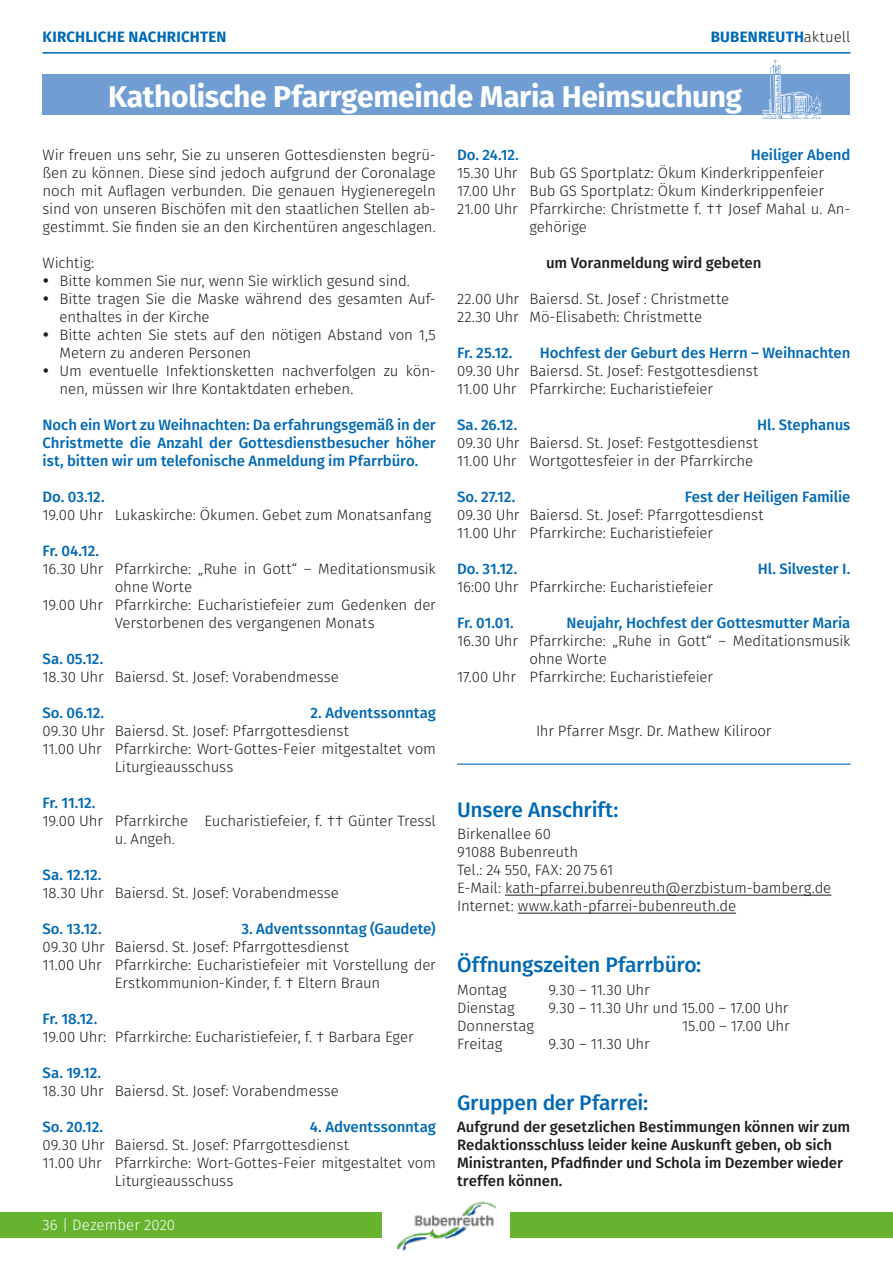
<style>
.page{position:relative;width:893px;height:1263px;background:#fff}
.page>*{position:absolute;margin:0;border:0;box-sizing:border-box;transform-origin:0 0}
.t1{font:700 30px "Fira Sans";letter-spacing:-.015em;color:#fff}
.t2{font:500 21px "Fira Sans";letter-spacing:-.015em;color:#0069b3}
.t3{font:300 15px/18px "Fira Sans";letter-spacing:-.005em;color:#1d1d1b}
.t4{font:500 15px/18px "Fira Sans";letter-spacing:-.005em;color:#0069b3;text-align:justify}
.t5{font:500 15px/18px "Fira Sans";letter-spacing:-.005em;color:#1d1d1b}
.t6{font:700 15px "Fira Sans";letter-spacing:.015em;color:#0069b3}
.t7{font:300 15px "Fira Sans";letter-spacing:.005em;color:#fff}
.s1{font-weight:300;color:#1d1d1b}
</style>
<div class="page">
<div style="left:0;top:1212px;width:893px;height:26px;background:#65b32e"></div>
<div style="left:383px;top:1195px;width:127px;height:68px;background:#fff"></div>
<img style="left:396px;top:1201px;width:100px;height:50px">
<hr style="left:43px;top:52px;width:807px;height:2px;background:#0069b3">
<hr style="left:505px;top:895px;width:326px;height:1px;background:#1d1d1b">
<hr style="left:518px;top:913px;width:218px;height:1px;background:#1d1d1b">
<div style="left:43px;top:75px;width:807px;height:40px;background:#709ed3"></div>
<svg style="left:762px;top:60px;width:60px;height:59px"></svg>
<hr style="left:457px;top:763px;width:393px;height:2px;background:#0069b3">
<p class="t6" style="left:43px;top:27px;width:186px">KIRCHLICHE NACHRICHTEN</p>
<p class="t6" style="left:711px;top:27px;width:141px">BUBENREUTH<span class="s1">aktuell</span></p>
<h1 class="t1" style="left:108px;top:75px;width:635px">Katholische Pfarrgemeinde Maria Heimsuchung</h1>
<p class="t3" style="left:43px;top:146px;width:395px;text-align:justify">Wir freuen uns sehr, Sie zu unseren Gottesdiensten begrü&shy;ßen zu können. Diese sind jedoch aufgrund der Coronalage noch mit Auflagen verbunden. Die genauen Hygieneregeln sind von unseren Bischöfen mit den staatlichen Stellen ab&shy;gestimmt. Sie finden sie an den Kirchentüren angeschlagen.</p>
<p class="t3" style="left:60px;top:254px;width:378px;text-indent:-17px">Wichtig:<br>Bitte kommen Sie nur, wenn Sie wirklich gesund sind.<br>Bitte tragen Sie die Maske während des gesamten Auf&shy;enthaltes in der Kirche<br>Bitte achten Sie stets auf den nötigen Abstand von 1,5<br>Metern zu anderen Personen<br>Um eventuelle Infektionsketten nachverfolgen zu kön&shy;nen, müssen wir Ihre Kontaktdaten erheben.</p>
<p class="t4" style="left:43px;top:416px;width:395px">Noch ein Wort zu Weihnachten: Da erfahrungsgemäß in der Christmette die Anzahl der Gottesdienstbesucher höher ist, bitten wir um telefonische Anmeldung im Pfarrbüro.</p>
<p class="t4" style="left:43px;top:488px;width:64px">Do. 03.12.</p>
<p class="t3" style="left:43px;top:506px;width:390px">19.00 Uhr Lukaskirche: Ökumen. Gebet zum Monatsanfang</p>
<p class="t4" style="left:43px;top:542px;width:58px">Fr. 04.12.</p>
<p class="t3" style="left:43px;top:560px;width:395px">16.30 Uhr Pfarrkirche: „Ruhe in Gott“ – Meditationsmusik</p>
<p class="t3" style="left:115px;top:578px;width:79px">ohne Worte</p>
<p class="t3" style="left:43px;top:596px;width:395px">19.00 Uhr Pfarrkirche: Eucharistiefeier zum Gedenken der</p>
<p class="t3" style="left:115px;top:614px;width:261px">Verstorbenen des vergangenen Monats</p>
<p class="t4" style="left:43px;top:650px;width:62px">Sa. 05.12.</p>
<p class="t3" style="left:43px;top:668px;width:298px">18.30 Uhr Baiersd. St. Josef: Vorabendmesse</p>
<p class="t4" style="left:43px;top:704px;width:63px">So. 06.12.</p>
<p class="t4" style="left:310px;top:704px;width:127px">2. Adventssonntag</p>
<p class="t3" style="left:43px;top:722px;width:308px">09.30 Uhr Baiersd. St. Josef: Pfarrgottesdienst</p>
<p class="t3" style="left:43px;top:740px;width:395px">11.00 Uhr Pfarrkirche: Wort-Gottes-Feier mitgestaltet vom</p>
<p class="t3" style="left:115px;top:758px;width:120px">Liturgieausschuss</p>
<p class="t4" style="left:43px;top:794px;width:54px">Fr. 11.12.</p>
<p class="t3" style="left:115px;top:812px;width:323px;text-indent:-72px">19.00 Uhr Pfarrkirche Eucharistiefeier, f. †† Günter Tressl u. Angeh.</p>
<p class="t4" style="left:43px;top:866px;width:61px">Sa. 12.12.</p>
<p class="t3" style="left:43px;top:884px;width:298px">18.30 Uhr Baiersd. St. Josef: Vorabendmesse</p>
<p class="t4" style="left:43px;top:920px;width:61px">So. 13.12.</p>
<p class="t4" style="left:241px;top:920px;width:196px">3. Adventssonntag (Gaudete)</p>
<p class="t3" style="left:43px;top:938px;width:308px">09.30 Uhr Baiersd. St. Josef: Pfarrgottesdienst</p>
<p class="t3" style="left:43px;top:956px;width:395px">11.00 Uhr Pfarrkirche: Eucharistiefeier mit Vorstellung der</p>
<p class="t3" style="left:115px;top:974px;width:267px">Erstkommunion-Kinder, f. † Eltern Braun</p>
<p class="t4" style="left:43px;top:1010px;width:56px">Fr. 18.12.</p>
<p class="t3" style="left:43px;top:1028px;width:373px">19.00 Uhr: Pfarrkirche: Eucharistiefeier, f. † Barbara Eger</p>
<p class="t4" style="left:43px;top:1064px;width:60px">Sa. 19.12.</p>
<p class="t3" style="left:43px;top:1082px;width:298px">18.30 Uhr Baiersd. St. Josef: Vorabendmesse</p>
<p class="t4" style="left:43px;top:1118px;width:62px">So. 20.12.</p>
<p class="t4" style="left:310px;top:1118px;width:127px">4. Adventssonntag</p>
<p class="t3" style="left:43px;top:1136px;width:308px">09.30 Uhr Baiersd. St. Josef: Pfarrgottesdienst</p>
<p class="t3" style="left:43px;top:1154px;width:395px">11.00 Uhr Pfarrkirche: Wort-Gottes-Feier mitgestaltet vom</p>
<p class="t3" style="left:115px;top:1172px;width:120px">Liturgieausschuss</p>
<p class="t7" style="left:43px;top:1214px;width:134px">36 | Dezember 2020</p>
<p class="t4" style="left:457px;top:146px;width:63px">Do. 24.12.</p>
<p class="t4" style="left:751px;top:146px;width:101px">Heiliger Abend</p>
<p class="t3" style="left:457px;top:164px;width:368px">15.30 Uhr Bub GS Sportplatz: Ökum Kinderkrippenfeier</p>
<p class="t3" style="left:457px;top:182px;width:368px">17.00 Uhr Bub GS Sportplatz: Ökum Kinderkrippenfeier</p>
<p class="t3" style="left:457px;top:200px;width:395px">21.00 Uhr Pfarrkirche: Christmette f. †† Josef Mahal u. An-</p>
<p class="t3" style="left:529px;top:218px;width:59px">gehörige</p>
<p class="t5" style="left:546px;top:254px;width:217px">um Voranmeldung wird gebeten</p>
<p class="t3" style="left:457px;top:290px;width:274px">22.00 Uhr Baiersd. St. Josef : Christmette<br>22.30 Uhr Mö-Elisabeth: Christmette</p>
<p class="t4" style="left:457px;top:344px;width:57px">Fr. 25.12.</p>
<p class="t4" style="left:540px;top:344px;width:312px">Hochfest der Geburt des Herrn – Weihnachten</p>
<p class="t3" style="left:457px;top:362px;width:302px">09.30 Uhr Baiersd. St. Josef: Festgottesdienst<br>11.00 Uhr Pfarrkirche: Eucharistiefeier</p>
<p class="t4" style="left:457px;top:416px;width:62px">Sa. 26.12.</p>
<p class="t4" style="left:757px;top:416px;width:95px">Hl. Stephanus</p>
<p class="t3" style="left:457px;top:434px;width:302px">09.30 Uhr Baiersd. St. Josef: Festgottesdienst<br>11.00 Uhr Wortgottesfeier in der Pfarrkirche</p>
<p class="t4" style="left:457px;top:488px;width:60px">So. 27.12.</p>
<p class="t4" style="left:685px;top:488px;width:167px">Fest der Heiligen Familie</p>
<p class="t3" style="left:457px;top:506px;width:308px">09.30 Uhr Baiersd. St. Josef: Pfarrgottesdienst<br>11.00 Uhr Pfarrkirche: Eucharistiefeier</p>
<p class="t4" style="left:457px;top:560px;width:62px">Do. 31.12.</p>
<p class="t4" style="left:758px;top:560px;width:94px">Hl. Silvester I.</p>
<p class="t3" style="left:457px;top:578px;width:257px">16:00 Uhr Pfarrkirche: Eucharistiefeier</p>
<p class="t4" style="left:457px;top:614px;width:58px">Fr. 01.01.</p>
<p class="t4" style="left:566px;top:614px;width:285px">Neujahr, Hochfest der Gottesmutter Maria</p>
<p class="t3" style="left:457px;top:632px;width:395px">16.30 Uhr Pfarrkirche: „Ruhe in Gott“ – Meditationsmusik</p>
<p class="t3" style="left:529px;top:650px;width:79px">ohne Worte</p>
<p class="t3" style="left:457px;top:668px;width:257px">17.00 Uhr Pfarrkirche: Eucharistiefeier</p>
<p class="t3" style="left:536px;top:722px;width:237px">Ihr Pfarrer Msgr. Dr. Mathew Kiliroor</p>
<h2 class="t2" style="left:457px;top:794px;width:163px">Unsere Anschrift:</h2>
<p class="t3" style="left:457px;top:826px;width:376px">Birkenallee 60<br>91088 Bubenreuth<br>Tel.: 24 550, FAX: 20 75 61<br>E-Mail: kath-pfarrei.bubenreuth@erzbistum-bamberg.de<br>Internet: www.kath-pfarrei-bubenreuth.de</p>
<h2 class="t2" style="left:457px;top:950px;width:246px">Öffnungszeiten Pfarrbüro:</h2>
<p class="t3" style="left:457px;top:981px;width:51px">Montag</p>
<p class="t3" style="left:549px;top:981px;width:103px">9.30 – 11.30 Uhr</p>
<p class="t3" style="left:457px;top:999px;width:59px">Dienstag</p>
<p class="t3" style="left:549px;top:999px;width:241px">9.30 – 11.30 Uhr und 15.00 – 17.00 Uhr</p>
<p class="t3" style="left:457px;top:1017px;width:78px">Donnerstag</p>
<p class="t3" style="left:682px;top:1017px;width:109px">15.00 – 17.00 Uhr</p>
<p class="t3" style="left:457px;top:1035px;width:47px">Freitag</p>
<p class="t3" style="left:549px;top:1035px;width:103px">9.30 – 11.30 Uhr</p>
<h2 class="t2" style="left:457px;top:1088px;width:193px">Gruppen der Pfarrei:</h2>
<p class="t5" style="left:457px;top:1119px;width:395px">Aufgrund der gesetzlichen Bestimmungen können wir zum Redaktionsschluss leider keine Auskunft geben, ob sich Ministranten, Pfadfinder und Schola im Dezember wieder treffen können.</p>
</div>
